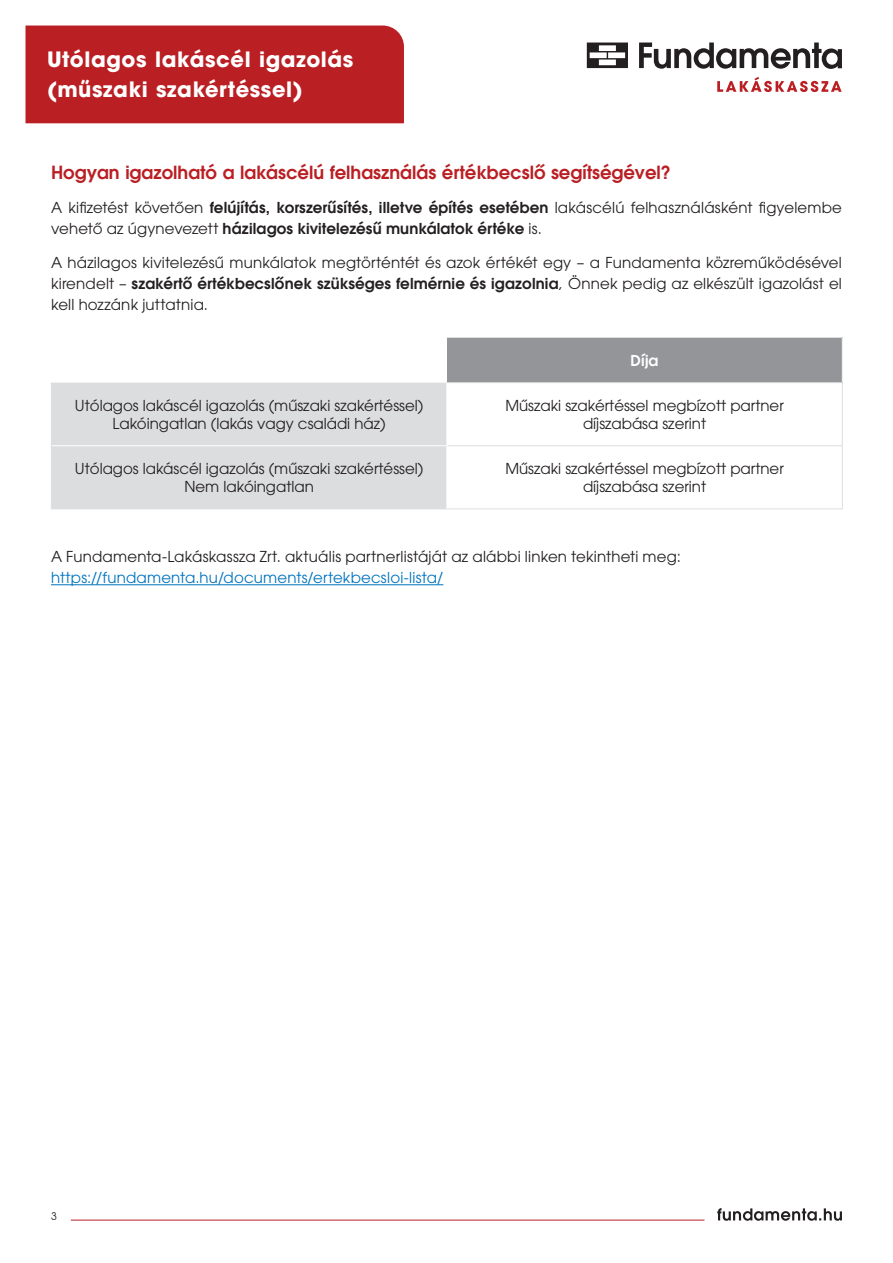
<style>
.page{position:relative;width:893px;height:1263px;background:#fff}
.page>*{position:absolute;margin:0;border:0;box-sizing:border-box;transform-origin:0 0}
.t1{font:700 21px/30px "ITC Avant Garde Pro";letter-spacing:.03em;color:#fff}
.t2{font:600 18px "ITC Avant Garde Pro";color:#ba1f24}
.kenyér_OKOK{font:15px/21px "ITC Avant Garde Pro";letter-spacing:.01em;color:#231f20;text-align:justify}
.kenyér{font:15px/18px "ITC Avant Garde Pro";color:#231f20;text-align:center}
.kenyér_OKOK-2{font:600 15px/21px "ITC Avant Garde Pro";letter-spacing:.01em;color:#231f20}
.kenyér_OKOK-3{font:15px "ITC Avant Garde Pro";letter-spacing:.015em;color:#0073bd}
.kenyér-2{font:600 15px "ITC Avant Garde Pro";color:#fff}
.t3{font:10.5px "ITC Avant Garde Pro";color:#231f20}
.s1{font-weight:400}
.s2{font-weight:600}
</style>
<div class="page">
<svg style="left:587px;top:43px;width:41px;height:25px"></svg>
<svg style="left:639px;top:43px;width:203px;height:26px"></svg>
<svg style="left:717px;top:77px;width:125px;height:15px"></svg>
<svg style="left:717px;top:1208px;width:125px;height:13px"></svg>
<hr style="left:71px;top:1220px;width:633px;height:1px;background:#ba1f24">
<hr style="left:51px;top:584px;width:392px;height:1px;background:#0073bd">
<div style="left:447px;top:337px;width:395px;height:46px;background:#939598"></div>
<div style="left:52px;top:383px;width:394px;height:125px;background:#dcdddf"></div>
<hr style="left:447px;top:337px;width:396px;height:1px;background:#dcdddf">
<hr style="left:51px;top:383px;width:1px;height:63px;background:#dcdddf">
<hr style="left:446px;top:382px;width:397px;height:1px;background:#dcdddf">
<hr style="left:842px;top:383px;width:1px;height:62px;background:#dcdddf">
<hr style="left:51px;top:446px;width:1px;height:62px;background:#dcdddf">
<hr style="left:447px;top:445px;width:396px;height:1px;background:#dcdddf">
<hr style="left:842px;top:446px;width:1px;height:62px;background:#dcdddf">
<hr style="left:51px;top:508px;width:396px;height:1px;background:#dcdddf">
<hr style="left:447px;top:508px;width:396px;height:1px;background:#dcdddf">
<hr style="left:52px;top:445px;width:395px;height:1px;background:#fff">
<div style="left:26px;top:26px;width:378px;height:97px;background:#ba1f24"></div>
<p class="t1" style="left:47px;top:44px;width:308px">Utólagos lakáscél igazolás (műszaki szakértéssel)</p>
<p class="t2" style="left:51px;top:161px;width:621px">Hogyan igazolható a lakáscélú felhasználás értékbecslő segítségével?</p>
<p class="kenyér_OKOK-2" style="left:51px;top:197px;width:792px"><span class="s1">A kifizetést követően</span> felújítás, korszerűsítés, illetve építés esetében <span class="s1">lakáscélú felhasználásként figyelembe vehető az úgynevezett</span> házilagos kivitelezésű munkálatok értéke <span class="s1">is.</span></p>
<p class="kenyér_OKOK" style="left:51px;top:252px;width:792px">A házilagos kivitelezésű munkálatok megtörténtét és azok értékét egy – a Fundamenta közreműködésével kirendelt – <span class="s2">szakértő értékbecslőnek szükséges felmérnie és igazolnia</span>, Önnek pedig az elkészült igazolást el kell hozzánk juttatnia.</p>
<p class="kenyér-2" style="left:631px;top:350px;width:29px">Díja</p>
<p class="kenyér" style="left:75px;top:396px;width:350px">Utólagos lakáscél igazolás (műszaki szakértéssel)<br>Lakóingatlan (lakás vagy családi ház)</p>
<p class="kenyér" style="left:505px;top:396px;width:280px">Műszaki szakértéssel megbízott partner díjszabása szerint</p>
<p class="kenyér" style="left:75px;top:459px;width:350px">Utólagos lakáscél igazolás (műszaki szakértéssel)<br>Nem lakóingatlan</p>
<p class="kenyér" style="left:505px;top:459px;width:280px">Műszaki szakértéssel megbízott partner díjszabása szerint</p>
<p class="kenyér_OKOK" style="left:51px;top:546px;width:631px">A Fundamenta-Lakáskassza Zrt. aktuális partnerlistáját az alábbi linken tekintheti meg:</p>
<p class="kenyér_OKOK-3" style="left:51px;top:568px;width:394px">https://fundamenta.hu/documents/ertekbecsloi-lista/</p>
<p class="t3" style="left:51px;top:1210px;width:7px">3</p>
</div>
